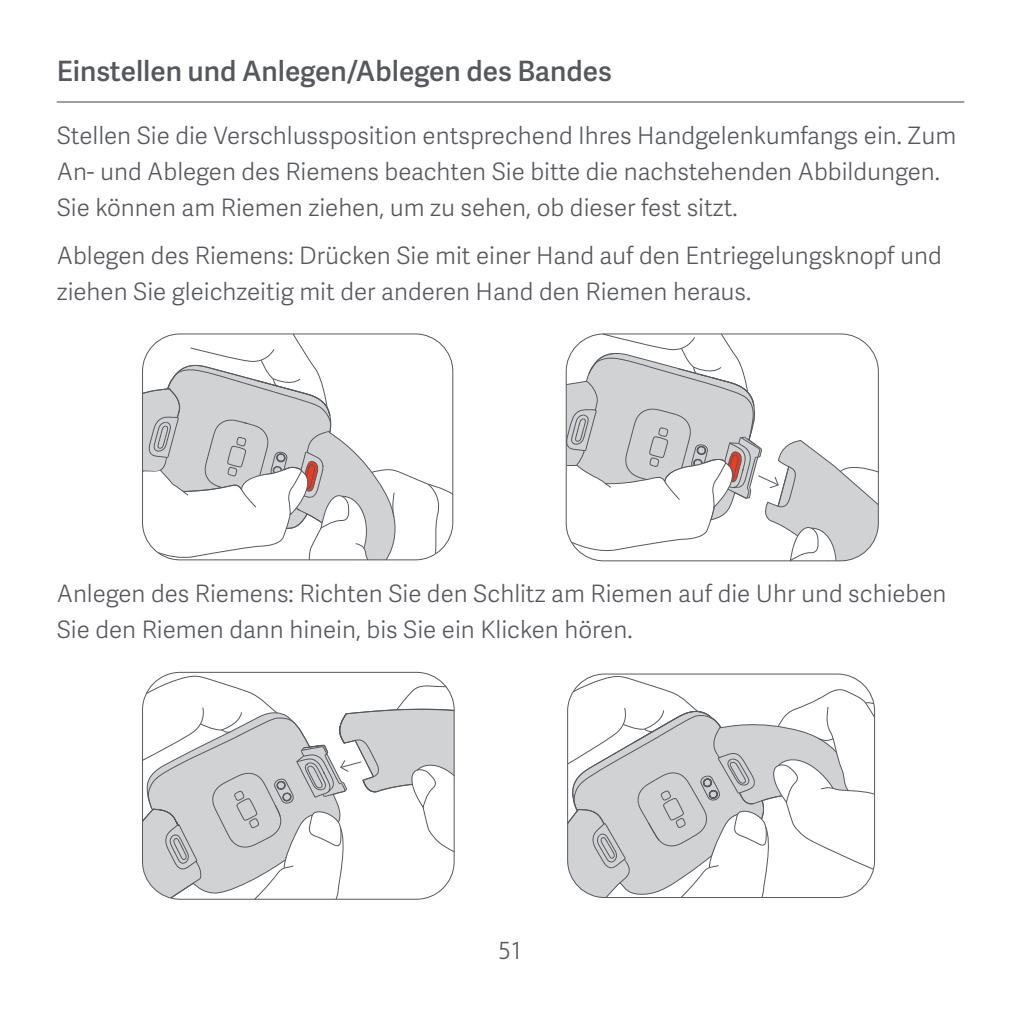
<style>
.page{position:relative;width:1021px;height:1021px;background:#fff}
.page>*{position:absolute;margin:0;border:0;box-sizing:border-box;transform-origin:0 0}
.t1{font:28px "Adelle Sans Sb";color:#55585d}
.t2{font:24px/36px "Adelle Sans Lt";color:#55585d}
.t3{font:24px "FZYOUHS 506 L GB1 0";color:#55585d}
</style>
<div class="page">
<hr style="left:57px;top:101px;width:907px;height:2px;background:#55585d">
<svg style="left:142px;top:335px;width:312px;height:226px"></svg>
<div style="left:142px;top:333px;width:311px;height:227px;border:1px solid #55585d;border-radius:37px"></div>
<svg style="left:567px;top:333px;width:312px;height:229px"></svg>
<div style="left:565px;top:333px;width:313px;height:228px;border:1px solid #55585d;border-radius:38px"></div>
<svg style="left:142px;top:672px;width:313px;height:228px"></svg>
<div style="left:142px;top:672px;width:312px;height:227px;border:1px solid #55585d;border-radius:38px"></div>
<svg style="left:567px;top:673px;width:308px;height:225px"></svg>
<p class="t1" style="left:57px;top:51px;width:556px">Einstellen und Anlegen/Ablegen des Bandes</p>
<p class="t2" style="left:57px;top:117px;width:901px">Stellen Sie die Verschlussposition entsprechend Ihres Handgelenkumfangs ein. Zum<br>An- und Ablegen des Riemens beachten Sie bitte die nachstehenden Abbildungen.<br>Sie können am Riemen ziehen, um zu sehen, ob dieser fest sitzt.</p>
<p class="t2" style="left:57px;top:236px;width:886px">Ablegen des Riemens: Drücken Sie mit einer Hand auf den Entriegelungsknopf und ziehen Sie gleichzeitig mit der anderen Hand den Riemen heraus.</p>
<p class="t2" style="left:57px;top:575px;width:891px">Anlegen des Riemens: Richten Sie den Schlitz am Riemen auf die Uhr und schieben<br>Sie den Riemen dann hinein, bis Sie ein Klicken hören.</p>
<p class="t3" style="left:498px;top:937px;width:26px">51</p>
</div>
